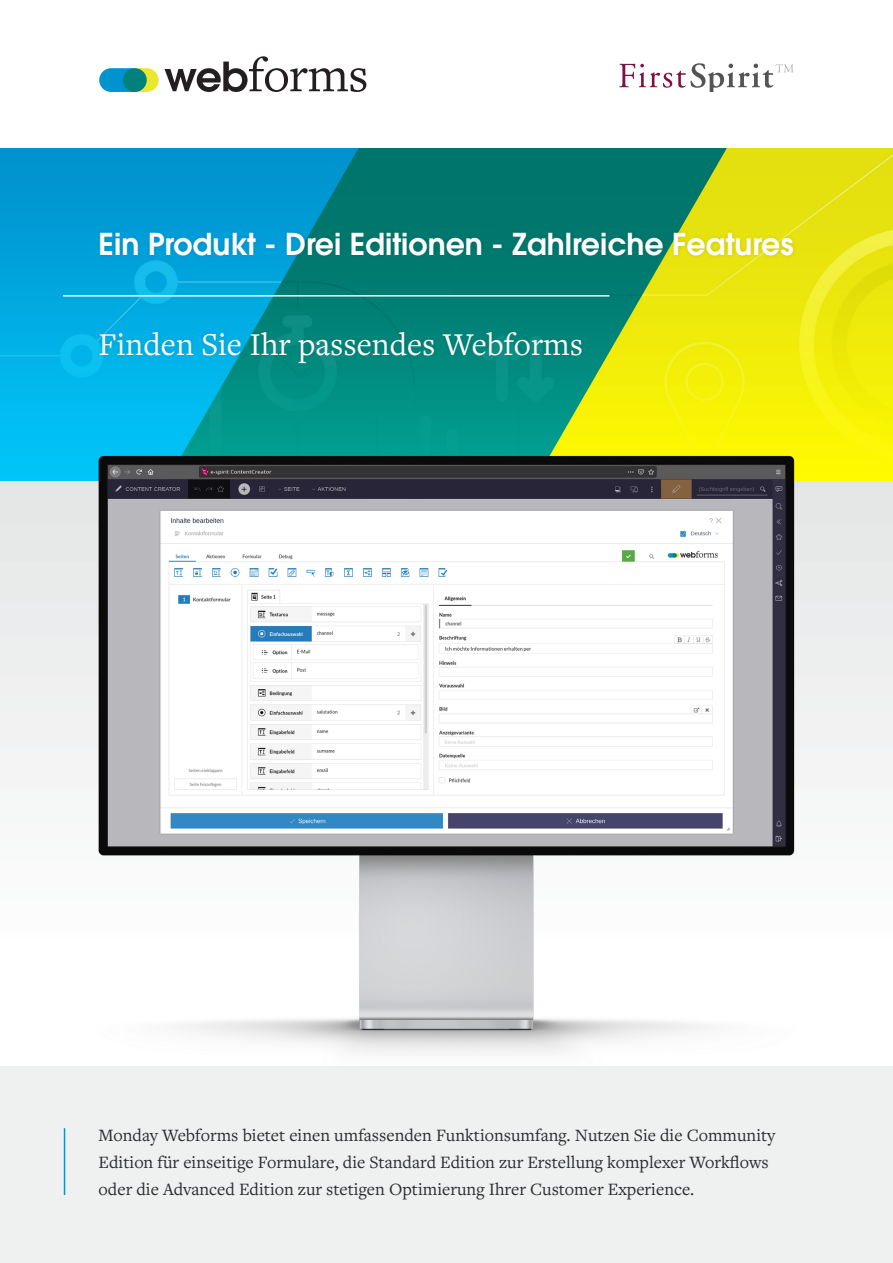
<style>
.page{position:relative;width:893px;height:1263px;background:#fff}
.page>*{position:absolute;margin:0;border:0;box-sizing:border-box;transform-origin:0 0}
.t1{font:33px "Freight Text Pro";color:#fff}
.t2{font:600 30px "ITC Avant Garde Std";color:#fff}
.t3{font:18px/27px "Freight Text Pro";color:#292c2f}
</style>
<div class="page">
<div style="left:0;top:1067px;width:893px;height:196px;background:#eff0f0"></div>
<img style="left:0;top:149px;width:893px;height:299px">
<img style="left:0;top:448px;width:893px;height:693px">
<svg style="left:165px;top:56px;width:201px;height:36px"></svg>
<svg style="left:99px;top:68px;width:60px;height:24px"></svg>
<div style="left:123px;top:68px;width:24px;height:24px;background:#00817d;border-radius:50%"></div>
<div style="left:96px;top:229px;width:701px;height:31px;background:#231f20;opacity:.15"></div>
<div style="left:96px;top:327px;width:490px;height:41px;background:#231f20;opacity:.15"></div>
<hr style="left:63px;top:295px;width:546px;height:2px;background:#fff">
<hr style="left:64px;top:1128px;width:1px;height:67px;background:#0098d1">
<svg style="left:619px;top:63px;width:175px;height:28px"></svg>
<h2 class="t2" style="left:99px;top:225px;width:697px">Ein Produkt - Drei Editionen - Zahlreiche Features</h2>
<h1 class="t1" style="left:99px;top:322px;width:486px">Finden Sie Ihr passendes Webforms</h1>
<p class="t3" style="left:99px;top:1120px;width:678px">Monday Webforms bietet einen umfassenden Funktionsumfang. Nutzen Sie die Community<br>Edition für einseitige Formulare, die Standard Edition zur Erstellung komplexer Workflows oder die Advanced Edition zur stetigen Optimierung Ihrer Customer Experience.</p>
</div>
